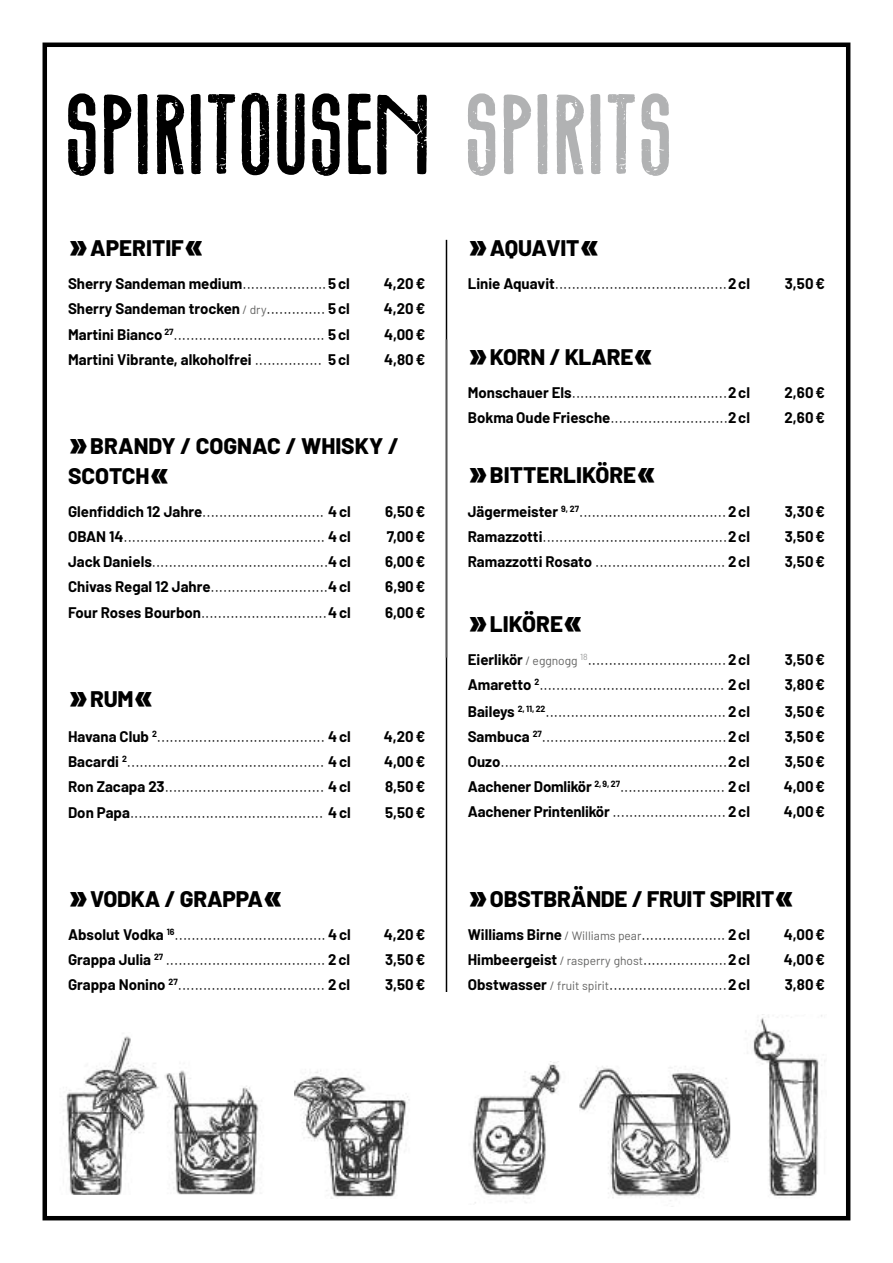
<style>
.page{position:relative;width:893px;height:1263px;background:#fff}
.page>*{position:absolute;margin:0;border:0;box-sizing:border-box;transform-origin:0 0}
.t1{font:93.75px "Triciclo Vintage";letter-spacing:.05em;color:#000}
.t2{font:800 22.5px/30px "Barlow";letter-spacing:-.01em;color:#000}
.t3{font:300 15px "Barlow";color:#000}
.t4{font:700 15px "Barlow";color:#000}
.s1{color:#b1b2b3}
.s2{font-size:40.5px}
.s3{font-weight:300}
.s4{font-weight:400;font-size:12px;color:#636362}
.s5{font-weight:700}
</style>
<div class="page">
<img style="left:63px;top:1036px;width:96px;height:159px">
<img style="left:164px;top:1070px;width:95px;height:125px">
<img style="left:294px;top:1070px;width:116px;height:128px">
<img style="left:472px;top:1061px;width:89px;height:142px">
<img style="left:580px;top:1066px;width:150px;height:135px">
<img style="left:753px;top:1015px;width:72px;height:183px">
<div style="left:43px;top:43px;width:807px;height:1177px;border:4px solid #000"></div>
<hr style="left:446px;top:240px;width:1px;height:955px;background:#000">
<hr style="left:446px;top:339px;width:1px;height:319px;background:#565656">
<div style="left:425px;top:992px;width:43px;height:213px;background:#fff"></div>
<h1 class="t1" style="left:68px;top:91px;width:606px">SPIRITOUSEN <span class="s1">SPIRITS</span></h1>
<h2 class="t2" style="left:68px;top:231px;width:137px"><span class="s2">»</span>APERITIF<span class="s2">«</span></h2>
<p class="t4" style="left:68px;top:273px;width:283px">Sherry Sandeman medium<span class="s3">....................</span>5cl</p>
<p class="t4" style="left:384px;top:273px;width:43px">4,20€</p>
<p class="t4" style="left:68px;top:298px;width:283px">Sherry Sandeman trocken <span class="s4">/ dry</span><span class="s3">..............</span> 5cl</p>
<p class="t4" style="left:384px;top:298px;width:43px">4,20€</p>
<p class="t3" style="left:68px;top:323px;width:283px"><span class="s5">Martini Bianco</span> <sup>27</sup>.................................... <span class="s5">5cl</span></p>
<p class="t4" style="left:384px;top:323px;width:43px">4,00€</p>
<p class="t4" style="left:68px;top:348px;width:283px">Martini Vibrante, alkoholfrei <span class="s3">................</span> 5cl</p>
<p class="t4" style="left:384px;top:348px;width:43px">4,80€</p>
<h2 class="t2" style="left:68px;top:429px;width:332px"><span class="s2">»</span>BRANDY / COGNAC / WHISKY /<br>SCOTCH<span class="s2">«</span></h2>
<p class="t3" style="left:68px;top:501px;width:284px"><span class="s5">Glenfiddich 12 Jahre</span>............................. <span class="s5">4cl</span></p>
<p class="t4" style="left:385px;top:500px;width:42px">6,50€</p>
<p class="t3" style="left:68px;top:526px;width:284px"><span class="s5">OBAN 14</span>................................................ <span class="s5">4cl</span></p>
<p class="t4" style="left:387px;top:525px;width:40px">7,00€</p>
<p class="t3" style="left:68px;top:551px;width:284px"><span class="s5">Jack Daniels</span>..........................................<span class="s5">4cl</span></p>
<p class="t4" style="left:385px;top:551px;width:42px">6,00€</p>
<p class="t3" style="left:68px;top:576px;width:284px"><span class="s5">Chivas Regal 12 Jahre</span>............................<span class="s5">4cl</span></p>
<p class="t4" style="left:385px;top:576px;width:41px">6,90€</p>
<p class="t3" style="left:68px;top:601px;width:284px"><span class="s5">Four Roses Bourbon</span>..............................<span class="s5">4cl</span></p>
<p class="t4" style="left:385px;top:601px;width:42px">6,00€</p>
<h2 class="t2" style="left:68px;top:682px;width:87px"><span class="s2">»</span>RUM<span class="s2">«</span></h2>
<p class="t3" style="left:68px;top:726px;width:284px"><span class="s5">Havana Club</span> <sup>2</sup>........................................ <span class="s5">4cl</span></p>
<p class="t4" style="left:384px;top:725px;width:43px">4,20€</p>
<p class="t3" style="left:68px;top:751px;width:284px"><span class="s5">Bacardi</span> <sup>2</sup>............................................... <span class="s5">4cl</span></p>
<p class="t4" style="left:384px;top:751px;width:43px">4,00€</p>
<p class="t3" style="left:68px;top:776px;width:284px"><span class="s5">Ron Zacapa 23</span>...................................... <span class="s5">4cl</span></p>
<p class="t4" style="left:385px;top:776px;width:42px">8,50€</p>
<p class="t3" style="left:68px;top:801px;width:284px"><span class="s5">Don Papa</span>.............................................. <span class="s5">4cl</span></p>
<p class="t4" style="left:385px;top:801px;width:42px">5,50€</p>
<h2 class="t2" style="left:68px;top:882px;width:217px"><span class="s2">»</span>VODKA / GRAPPA<span class="s2">«</span></h2>
<p class="t3" style="left:68px;top:923px;width:284px"><span class="s5">Absolut Vodka</span> <sup>16</sup>.................................... <span class="s5">4cl</span></p>
<p class="t4" style="left:384px;top:923px;width:43px">4,20€</p>
<p class="t3" style="left:68px;top:949px;width:284px"><span class="s5">Grappa Julia</span> <sup>27</sup> ...................................... <span class="s5">2cl</span></p>
<p class="t4" style="left:385px;top:948px;width:42px">3,50€</p>
<p class="t3" style="left:68px;top:974px;width:284px"><span class="s5">Grappa Nonino</span> <sup>27</sup>................................... <span class="s5">2cl</span></p>
<p class="t4" style="left:385px;top:974px;width:42px">3,50€</p>
<h2 class="t2" style="left:468px;top:231px;width:133px"><span class="s2">»</span>AQUAVIT<span class="s2">«</span></h2>
<p class="t3" style="left:468px;top:273px;width:284px"><span class="s5">Linie Aquavit</span>.........................................<span class="s5">2cl</span></p>
<p class="t4" style="left:785px;top:273px;width:42px">3,50€</p>
<h2 class="t2" style="left:468px;top:340px;width:187px"><span class="s2">»</span>KORN / KLARE<span class="s2">«</span></h2>
<p class="t3" style="left:468px;top:381px;width:284px"><span class="s5">Monschauer Els</span>.....................................<span class="s5">2cl</span></p>
<p class="t4" style="left:785px;top:381px;width:42px">2,60€</p>
<p class="t3" style="left:468px;top:407px;width:284px"><span class="s5">Bokma Oude Friesche</span>............................<span class="s5">2cl</span></p>
<p class="t4" style="left:785px;top:406px;width:42px">2,60€</p>
<h2 class="t2" style="left:468px;top:458px;width:190px"><span class="s2">»</span>BITTERLIKÖRE<span class="s2">«</span></h2>
<p class="t3" style="left:468px;top:501px;width:284px"><span class="s5">Jägermeister</span> <sup>9,</sup> <sup>27</sup>...................................<span class="s5">2cl</span></p>
<p class="t4" style="left:785px;top:500px;width:42px">3,30€</p>
<p class="t3" style="left:468px;top:526px;width:284px"><span class="s5">Ramazzotti</span>............................................<span class="s5">2cl</span></p>
<p class="t4" style="left:785px;top:525px;width:42px">3,50€</p>
<p class="t3" style="left:468px;top:551px;width:284px"><span class="s5">Ramazzotti Rosato</span> ............................... <span class="s5">2cl</span></p>
<p class="t4" style="left:785px;top:551px;width:42px">3,50€</p>
<h2 class="t2" style="left:468px;top:607px;width:117px"><span class="s2">»</span>LIKÖRE<span class="s2">«</span></h2>
<p class="t3" style="left:468px;top:649px;width:284px"><span class="s5">Eierlikör</span> <span class="s4">/ eggnogg</span> <sup>18</sup>.................................<span class="s5">2cl</span></p>
<p class="t4" style="left:785px;top:648px;width:42px">3,50€</p>
<p class="t3" style="left:468px;top:674px;width:284px"><span class="s5">Amaretto</span> <sup>2</sup>............................................ <span class="s5">2cl</span></p>
<p class="t4" style="left:785px;top:673px;width:42px">3,80€</p>
<p class="t3" style="left:468px;top:700px;width:284px"><span class="s5">Baileys</span> <sup>2,11,22</sup>...........................................<span class="s5">2cl</span></p>
<p class="t4" style="left:785px;top:700px;width:42px">3,50€</p>
<p class="t3" style="left:468px;top:726px;width:284px"><span class="s5">Sambuca</span> <sup>27</sup>............................................<span class="s5">2cl</span></p>
<p class="t4" style="left:785px;top:725px;width:42px">3,50€</p>
<p class="t3" style="left:468px;top:751px;width:284px"><span class="s5">Ouzo</span>......................................................<span class="s5">2cl</span></p>
<p class="t4" style="left:785px;top:750px;width:42px">3,50€</p>
<p class="t3" style="left:468px;top:776px;width:284px"><span class="s5">Aachener Domlikör</span> <sup>2,9,</sup> <sup>27</sup>......................... <span class="s5">2cl</span></p>
<p class="t4" style="left:784px;top:776px;width:43px">4,00€</p>
<p class="t3" style="left:468px;top:801px;width:284px"><span class="s5">Aachener Printenlikör</span> ........................... <span class="s5">2cl</span></p>
<p class="t4" style="left:784px;top:801px;width:43px">4,00€</p>
<h2 class="t2" style="left:468px;top:882px;width:328px"><span class="s2">»</span>OBSTBRÄNDE / FRUIT SPIRIT<span class="s2">«</span></h2>
<p class="t3" style="left:468px;top:923px;width:284px"><span class="s5">Williams Birne</span> <span class="s4">/ Williams pear</span>.................... <span class="s5">2cl</span></p>
<p class="t4" style="left:784px;top:923px;width:43px">4,00€</p>
<p class="t3" style="left:468px;top:949px;width:284px"><span class="s5">Himbeergeist</span> <span class="s4">/ rasperry ghost</span>....................<span class="s5">2cl</span></p>
<p class="t4" style="left:784px;top:948px;width:43px">4,00€</p>
<p class="t3" style="left:468px;top:974px;width:284px"><span class="s5">Obstwasser</span> <span class="s4">/ fruit spirit</span>............................<span class="s5">2cl</span></p>
<p class="t4" style="left:785px;top:973px;width:42px">3,80€</p>
</div>
